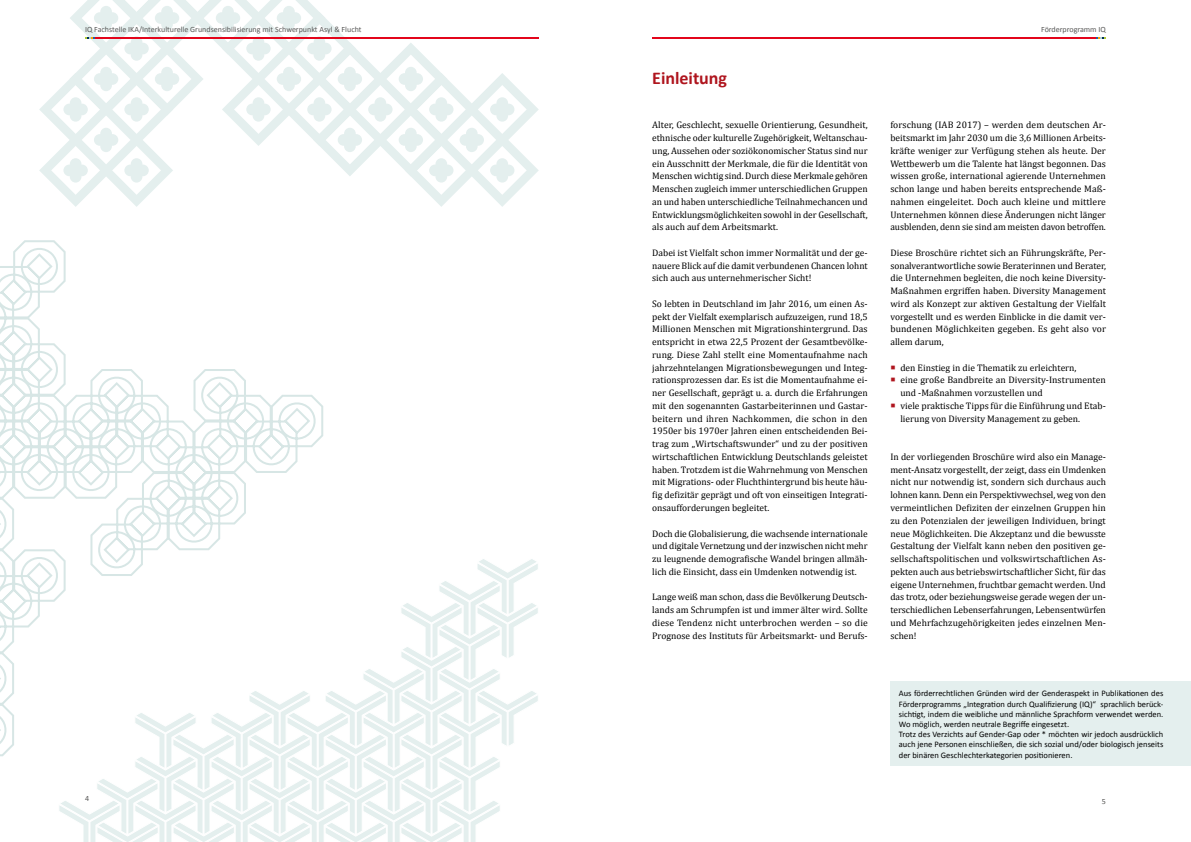
<style>
.page{position:relative;width:1191px;height:842px;background:#fff}
.page>*{position:absolute;margin:0;border:0;box-sizing:border-box;transform-origin:0 0}
.t1{font:700 18px "Calibri";color:#af151e}
.t2{font:9.5px/12.8px "Cambria";color:#000;text-align:justify}
.t3{font:8.5px/10.2px "Calibri";color:#000}
.t4{font:8px "Calibri";color:#575756}
</style>
<div class="page">
<svg style="left:39px;top:0;width:500px;height:207px"></svg>
<div style="left:890px;top:681px;width:301px;height:85px;background:#e4efee"></div>
<hr style="left:652px;top:37px;width:453px;height:2px;background:#e3051b">
<svg style="left:1096px;top:37px;width:10px;height:2px"></svg>
<svg style="left:59px;top:559px;width:479px;height:283px"></svg>
<svg style="left:0;top:240px;width:324px;height:518px"></svg>
<p class="t4" style="left:85px;top:24px;width:278px">IQ Fachstelle IKA/Interkulturelle Grundsensibilisierung mit Schwerpunkt Asyl &amp; Flucht</p>
<p class="t4" style="left:85px;top:793px;width:6px">4</p>
<h1 class="t1" style="left:652px;top:67px;width:76px">Einleitung</h1>
<p class="t2" style="left:652px;top:119px;width:217px">Alter, Geschlecht, sexuelle Orientierung, Gesundheit, ethnische oder kulturelle Zugehörigkeit, Weltanschau&shy;ung, Aussehen oder soziökonomischer Status sind nur ein Ausschnitt der Merkmale, die für die Identität von Menschen wichtig sind. Durch diese Merkmale gehören Menschen zugleich immer unterschiedlichen Gruppen an und haben unterschiedliche Teilnahmechancen und Entwicklungsmöglichkeiten sowohl in der Gesellschaft, als auch auf dem Arbeitsmarkt.</p>
<p class="t2" style="left:652px;top:246px;width:217px">Dabei ist Vielfalt schon immer Normalität und der ge&shy;nauere Blick auf die damit verbundenen Chancen lohnt sich auch aus unternehmerischer Sicht!</p>
<p class="t2" style="left:652px;top:297px;width:217px">So lebten in Deutschland im Jahr 2016, um einen As&shy;pekt der Vielfalt exemplarisch aufzuzeigen, rund 18,5<br>Millionen Menschen mit Migrationshintergrund. Das entspricht in etwa 22,5 Prozent der Gesamtbevölke&shy;rung. Diese Zahl stellt eine Momentaufnahme nach jahrzehntelangen Migrationsbewegungen und Integ&shy;rationsprozessen dar. Es ist die Momentaufnahme ei&shy;ner Gesellschaft, geprägt u. a. durch die Erfahrungen mit den sogenannten Gastarbeiterinnen und Gastar&shy;beitern und ihren Nachkommen, die schon in den 1950er bis 1970er Jahren einen entscheidenden Bei&shy;trag zum „Wirtschaftswunder“ und zu der positiven wirtschaftlichen Entwicklung Deutschlands geleistet haben. Trotzdem ist die Wahrnehmung von Menschen mit Migrations- oder Fluchthintergrund bis heute häu&shy;fig defizitär geprägt und oft von einseitigen Integrati&shy;onsaufforderungen begleitet.</p>
<p class="t2" style="left:652px;top:527px;width:217px">Doch die Globalisierung, die wachsende internationale und digitale Vernetzung und der inzwischen nicht mehr zu leugnende demografische Wandel bringen allmäh&shy;lich die Einsicht, dass ein Umdenken notwendig ist.</p>
<p class="t2" style="left:652px;top:591px;width:217px">Lange weiß man schon, dass die Bevölkerung Deutsch&shy;lands am Schrumpfen ist und immer älter wird. Sollte diese Tendenz nicht unterbrochen werden – so die Prognose des Instituts für Arbeitsmarkt- und Berufs-</p>
<p class="t4" style="left:1041px;top:24px;width:66px">Förderprogramm IQ</p>
<p class="t2" style="left:890px;top:119px;width:217px">forschung (IAB 2017) – werden dem deutschen Ar&shy;beitsmarkt im Jahr 2030 um die 3,6 Millionen Arbeits&shy;kräfte weniger zur Verfügung stehen als heute. Der Wettbewerb um die Talente hat längst begonnen. Das wissen große, international agierende Unternehmen schon lange und haben bereits entsprechende Maß&shy;nahmen eingeleitet. Doch auch kleine und mittlere Unternehmen können diese Änderungen nicht länger ausblenden, denn sie sind am meisten davon betroffen.</p>
<p class="t2" style="left:890px;top:246px;width:217px">Diese Broschüre richtet sich an Führungskräfte, Per&shy;sonalverantwortliche sowie Beraterinnen und Berater, die Unternehmen begleiten, die noch keine Diversity-Maßnahmen ergriffen haben. Diversity Management wird als Konzept zur aktiven Gestaltung der Vielfalt vorgestellt und es werden Einblicke in die damit ver&shy;bundenen Möglichkeiten gegeben. Es geht also vor allem darum,</p>
<p class="t2" style="left:900px;top:361px;width:207px;text-align:left">den Einstieg in die Thematik zu erleichtern,<br>eine große Bandbreite an Diversity-Instrumenten und -Maßnahmen vorzustellen und<br>viele praktische Tipps für die Einführung und Etab&shy;lierung von Diversity Management zu geben.</p>
<p class="t2" style="left:890px;top:450px;width:217px">In der vorliegenden Broschüre wird also ein Manage&shy;ment-Ansatz vorgestellt, der zeigt, dass ein Umdenken nicht nur notwendig ist, sondern sich durchaus auch lohnen kann. Denn ein Perspektivwechsel, weg von den vermeintlichen Defiziten der einzelnen Gruppen hin zu den Potenzialen der jeweiligen Individuen, bringt neue Möglichkeiten. Die Akzeptanz und die bewusste Gestaltung der Vielfalt kann neben den positiven ge&shy;sellschaftspolitischen und volkswirtschaftlichen As&shy;pekten auch aus betriebswirtschaftlicher Sicht, für das eigene Unternehmen, fruchtbar gemacht werden. Und das trotz, oder beziehungsweise gerade wegen der un&shy;terschiedlichen Lebenserfahrungen, Lebensentwürfen und Mehrfachzugehörigkeiten jedes einzelnen Men&shy;schen!</p>
<p class="t3" style="left:899px;top:688px;width:266px">Aus förderrechtlichen Gründen wird der Genderaspekt in Publikationen des Förderprogramms „Integration durch Qualifizierung (IQ)“ sprachlich berück&shy;sichtigt, indem die weibliche und männliche Sprachform verwendet werden.<br>Wo möglich, werden neutrale Begriffe eingesetzt.<br>Trotz des Verzichts auf Gender-Gap oder * möchten wir jedoch ausdrücklich auch jene Personen einschließen, die sich sozial und/oder biologisch jenseits der binären Geschlechterkategorien positionieren.</p>
<p class="t4" style="left:1101px;top:797px;width:6px">5</p>
</div>
